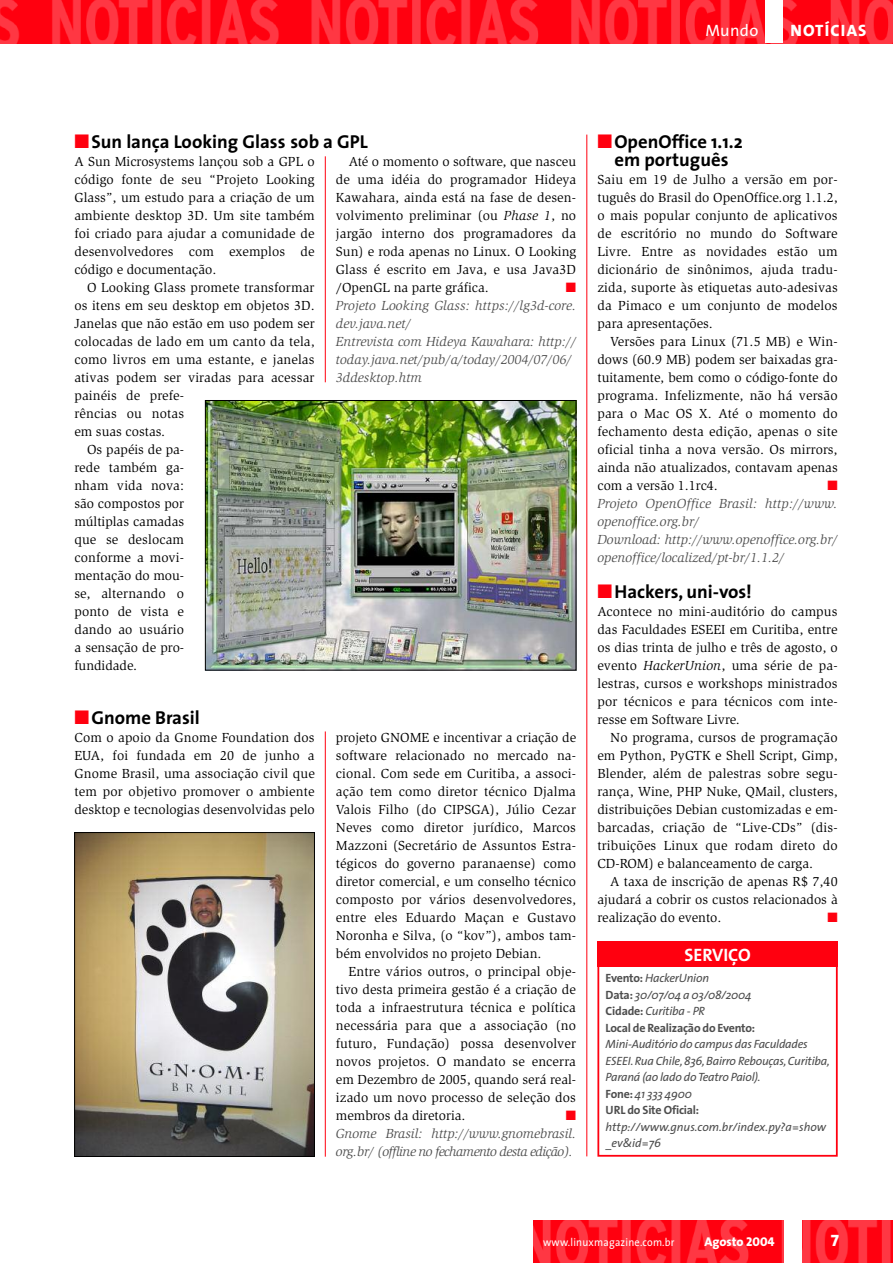
<style>
.page{position:relative;width:893px;height:1263px;background:#fff}
.page>*{position:absolute;margin:0;border:0;box-sizing:border-box;transform-origin:0 0}
.t1{font:700 18.75px/18px "The Sans";color:#000;text-align:center}
.t2{font:18px "The Sans Bold Caps";color:#fff}
.t3{font:16.5px "The Sans Extra Bold Caps";letter-spacing:.07em;color:#fff}
.t4{font:16.5px "The Sans";letter-spacing:.02em;color:#fff}
.t5{font:16.5px "The Sans Extra Bold Expert";color:#fff}
.t6{font:13.5px/18px "Slimbach";color:#000;text-align:justify}
.t7{font:italic 13.5px/18px "Slimbach";color:#4d4d4d}
.t8{font:italic 13.5px/18px "Slimbach";letter-spacing:-.03em;color:#4d4d4d}
.t9{font:13.5px "Zapf Dingbats";color:#ff000f}
.t10{font:800 12.75px "The Sans";letter-spacing:-.005em;color:#fff}
.t11{font:italic 12px/16.5px "The Sans";letter-spacing:-.02em;color:#4d4d4d}
.t12{font:700 12px/16.5px "The Sans";letter-spacing:-.02em;color:#4d4d4d}
.t13{font:italic 12px/16.5px "The Sans";color:#4d4d4d}
.t14{font:11.25px "The Sans";letter-spacing:.02em;color:#fff;scale:.92 1}
.s1{color:#ff000f}
.s2{font-style:italic}
.s3{font-weight:400;font-style:italic}
.s4{font-weight:700;font-style:normal}
.s5{font-family:"The Sans Extra Bold Caps";font-weight:400}
</style>
<div class="page">
<img style="left:534px;top:1220px;width:359px;height:43px">
<div style="left:784px;top:1220px;width:17px;height:43px;background:#fff"></div>
<img style="left:0;top:0;width:893px;height:43px">
<div style="left:766px;top:0;width:17px;height:43px;background:#fff"></div>
<img style="left:207px;top:402px;width:367px;height:266px">
<div style="left:205px;top:400px;width:371px;height:270px;border:1px solid #000"></div>
<img style="left:76px;top:834px;width:237px;height:321px">
<div style="left:74px;top:832px;width:241px;height:325px;border:1px solid #000"></div>
<hr style="left:325px;top:156px;width:1px;height:226px;background:#ff000f">
<hr style="left:325px;top:731px;width:1px;height:426px;background:#ff000f">
<hr style="left:586px;top:135px;width:1px;height:1021px;background:#ff000f">
<div style="left:597px;top:953px;width:241px;height:204px;border:2px solid #ff000f"></div>
<div style="left:597px;top:941px;width:241px;height:26px;background:#ff000f"></div>
<p class="t4" style="left:705px;top:24px;width:55px">Mundo</p>
<p class="t3" style="left:790px;top:24px;width:77px">NOTÍCIAS</p>
<h1 class="t1" style="left:74px;top:135px;width:295px"><span class="s1">■</span>Sun lança Looking Glass sob a GPL</h1>
<p class="t6" style="left:74px;top:154px;width:242px">A Sun Microsystems lançou sob a GPL o código fonte de seu “Projeto Looking Glass”, um estudo para a criação de um ambiente desktop 3D. Um site também foi criado para ajudar a comunidade de desenvolvedores com exemplos de código e documentação.</p>
<p class="t6" style="left:87px;top:280px;width:229px">O Looking Glass promete transformar</p>
<p class="t6" style="left:74px;top:298px;width:242px">os itens em seu desktop em objetos 3D.</p>
<p class="t6" style="left:74px;top:316px;width:242px">Janelas que não estão em uso podem ser</p>
<p class="t6" style="left:74px;top:334px;width:242px">colocadas de lado em um canto da tela,</p>
<p class="t6" style="left:74px;top:352px;width:242px">como livros em uma estante, e janelas</p>
<p class="t6" style="left:74px;top:370px;width:242px">ativas podem ser viradas para acessar</p>
<p class="t6" style="left:74px;top:388px;width:111px">painéis de prefe-</p>
<p class="t6" style="left:74px;top:406px;width:111px">rências ou notas</p>
<p class="t6" style="left:74px;top:424px;width:92px">em suas costas.</p>
<p class="t6" style="left:87px;top:442px;width:99px">Os papéis de pa-</p>
<p class="t6" style="left:74px;top:460px;width:111px">rede também ga-</p>
<p class="t6" style="left:74px;top:478px;width:111px">nham vida nova:</p>
<p class="t6" style="left:74px;top:496px;width:111px">são compostos por</p>
<p class="t6" style="left:74px;top:514px;width:111px">múltiplas camadas</p>
<p class="t6" style="left:74px;top:532px;width:111px">que se deslocam</p>
<p class="t6" style="left:74px;top:550px;width:111px">conforme a movi-</p>
<p class="t6" style="left:74px;top:568px;width:111px">mentação do mou-</p>
<p class="t6" style="left:74px;top:586px;width:111px">se, alternando o</p>
<p class="t6" style="left:74px;top:604px;width:111px">ponto de vista e</p>
<p class="t6" style="left:74px;top:622px;width:111px">dando ao usuário</p>
<p class="t6" style="left:74px;top:640px;width:111px">a sensação de pro-</p>
<p class="t6" style="left:74px;top:658px;width:64px">fundidade.</p>
<p class="t6" style="left:336px;top:154px;width:242px;text-indent:13px">Até o momento o software, que nasceu de uma idéia do programador Hideya Kawahara, ainda está na fase de desen&shy;volvimento preliminar (ou <span class="s2">Phase 1</span>, no jargão interno dos programadores da Sun) e roda apenas no Linux. O Looking Glass é escrito em Java, e usa Java3D /OpenGL na parte gráfica.</p>
<p class="t9" style="left:566px;top:280px;width:12px">■</p>
<p class="t7" style="left:336px;top:298px;width:242px">Projeto Looking Glass: https://lg3d-core. dev.java.net/<br>Entrevista com Hideya Kawahara: http:// today.java.net/pub/a/today/2004/07/06/<br>3ddesktop.htm</p>
<h1 class="t1" style="left:74px;top:711px;width:127px"><span class="s1">■</span>Gnome Brasil</h1>
<p class="t6" style="left:74px;top:730px;width:242px">Com o apoio da Gnome Foundation dos EUA, foi fundada em 20 de junho a Gnome Brasil, uma associação civil que tem por objetivo promover o ambiente desktop e tecnologias desenvolvidas pelo</p>
<p class="t6" style="left:336px;top:730px;width:242px">projeto GNOME e incentivar a criação de software relacionado no mercado na&shy;cional. Com sede em Curitiba, a associ&shy;ação tem como diretor técnico Djalma Valois Filho (do CIPSGA), Júlio Cezar Neves como diretor jurídico, Marcos Mazzoni (Secretário de Assuntos Estra&shy;tégicos do governo paranaense) como diretor comercial, e um conselho técnico composto por vários desenvolvedores, entre eles Eduardo Maçan e Gustavo Noronha e Silva, (o “kov”), ambos tam&shy;bém envolvidos no projeto Debian.</p>
<p class="t6" style="left:336px;top:964px;width:242px;text-indent:13px">Entre vários outros, o principal obje&shy;tivo desta primeira gestão é a criação de toda a infraestrutura técnica e política necessária para que a associação (no futuro, Fundação) possa desenvolver novos projetos. O mandato se encerra em Dezembro de 2005, quando será real&shy;izado um novo processo de seleção dos membros da diretoria.</p>
<p class="t9" style="left:566px;top:1108px;width:12px">■</p>
<p class="t8" style="left:336px;top:1126px;width:242px">Gnome Brasil: http://www.gnomebrasil. org.br/ (offline no fechamento desta edição).</p>
<h1 class="t1" style="left:597px;top:135px;width:147px"><span class="s1">■</span>OpenOffice 1.1.2 em português</h1>
<p class="t6" style="left:597px;top:172px;width:242px">Saiu em 19 de Julho a versão em por&shy;tuguês do Brasil do OpenOffice.org 1.1.2, o mais popular conjunto de aplicativos de escritório no mundo do Software Livre. Entre as novidades estão um dicionário de sinônimos, ajuda tradu&shy;zida, suporte às etiquetas auto-adesivas da Pimaco e um conjunto de modelos para apresentações.</p>
<p class="t6" style="left:597px;top:334px;width:242px;text-indent:13px">Versões para Linux (71.5 MB) e Win&shy;dows (60.9 MB) podem ser baixadas gra&shy;tuitamente, bem como o código-fonte do programa. Infelizmente, não há versão para o Mac OS X. Até o momento do fechamento desta edição, apenas o site oficial tinha a nova versão. Os mirrors, ainda não atualizados, contavam apenas com a versão 1.1rc4.</p>
<p class="t9" style="left:827px;top:478px;width:12px">■</p>
<p class="t7" style="left:597px;top:496px;width:242px">Projeto OpenOffice Brasil: http://www. openoffice.org.br/<br>Download: http://www.openoffice.org.br/ openoffice/localized/pt-br/1.1.2/</p>
<h1 class="t1" style="left:597px;top:585px;width:156px"><span class="s1">■</span>Hackers, uni-vos!</h1>
<p class="t6" style="left:597px;top:604px;width:242px">Acontece no mini-auditório do campus das Faculdades ESEEI em Curitiba, entre os dias trinta de julho e três de agosto, o evento <span class="s2">HackerUnion</span>, uma série de pa&shy;lestras, cursos e workshops ministrados por técnicos e para técnicos com inte&shy;resse em Software Livre.</p>
<p class="t6" style="left:597px;top:730px;width:242px;text-indent:13px">No programa, cursos de programação em Python, PyGTK e Shell Script, Gimp, Blender, além de palestras sobre segu&shy;rança, Wine, PHP Nuke, QMail, clusters, distribuições Debian customizadas e em&shy;barcadas, criação de “Live-CDs” (dis&shy;tribuições Linux que rodam direto do CD-ROM) e balanceamento de carga.</p>
<p class="t6" style="left:597px;top:874px;width:242px;text-indent:13px">A taxa de inscrição de apenas R$ 7,40 ajudará a cobrir os custos relacionados à realização do evento.</p>
<p class="t9" style="left:827px;top:910px;width:12px">■</p>
<h2 class="t2" style="left:684px;top:948px;width:68px">SERVIÇO</h2>
<p class="t12" style="left:606px;top:971px;width:151px">Evento: <span class="s3">HackerUnion<br></span>Data: <span class="s3">30/07/04 a 03/08/2004<br></span>Cidade: <span class="s3">Curitiba - PR<br></span>Local de Realização do Evento:</p>
<p class="t11" style="left:606px;top:1037px;width:226px">Mini-Auditório do campus das Faculdades<br>ESEEI. Rua Chile, 836, Bairro Rebouças, Curitiba,<br>Paraná (ao lado do Teatro Paiol).<br><span class="s4">Fone:</span> 41 333 4900<br><span class="s4">URL do Site Oficial:</span></p>
<p class="t13" style="left:606px;top:1119px;width:222px">http://www.gnus.com.br/index.py?a=show _ev&amp;id=76</p>
<p class="t14" style="left:543px;top:1238px;width:144px">www.linuxmagazine.com.br</p>
<p class="t10" style="left:704px;top:1237px;width:72px">Agosto <span class="s5">2004</span></p>
<p class="t5" style="left:830px;top:1235px;width:11px">7</p>
</div>
